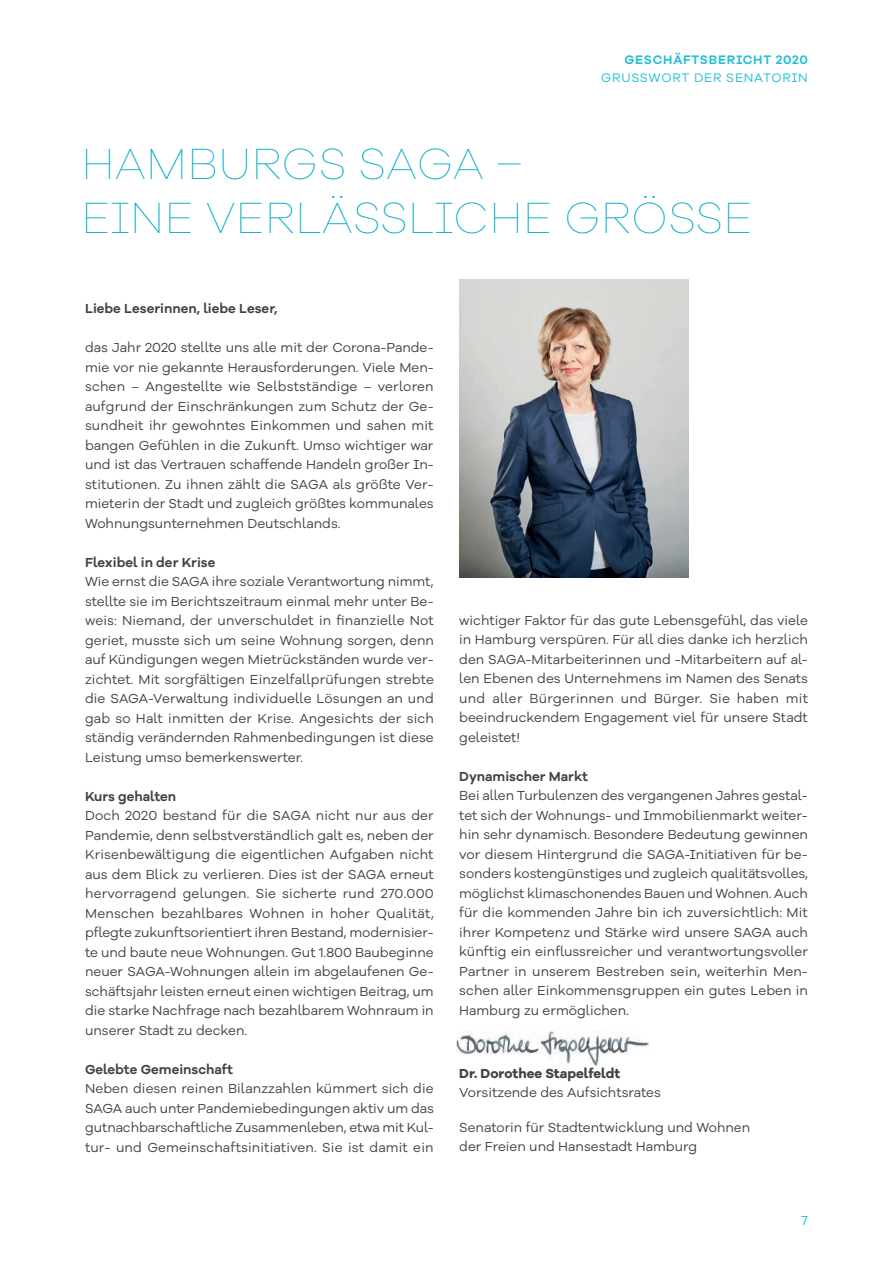
<style>
.page{position:relative;width:893px;height:1263px;background:#fff}
.page>*{position:absolute;margin:0;border:0;box-sizing:border-box;transform-origin:0 0}
.t1{font:100 45px/54px "Galano Grotesque Alt";letter-spacing:.01em;color:#00acc5}
.t2{font:13.5px/19.5px "Galano Grotesque Alt";color:#414243;text-align:justify}
.t3{font:600 13.5px "Galano Grotesque Alt";color:#414243}
.t4{font:700 13.5px "Galano Grotesque Alt";color:#414243}
.t5{font:13.5px "Galano Grotesque Alt";color:#23bfd7}
.t6{font:12.75px "Galano Grotesque Alt";letter-spacing:.06em;color:#23bfd7}
.t7{font:600 12.75px "Galano Grotesque Alt";letter-spacing:.06em;color:#23bfd7}
</style>
<div class="page">
<img style="left:456px;top:1031px;width:193px;height:34px">
<img style="left:459px;top:280px;width:230px;height:297px">
<p class="t7" style="left:624px;top:51px;width:185px">GESCHÄFTSBERICHT 2020</p>
<p class="t6" style="left:601px;top:69px;width:208px">GRUSSWORT DER SENATORIN</p>
<h1 class="t1" style="left:81px;top:135px;width:672px">HAMBURGS SAGA –<br>EINE VERLÄSSLICHE GRÖSSE</h1>
<p class="t3" style="left:85px;top:300px;width:194px">Liebe Leserinnen, liebe Leser,</p>
<p class="t2" style="left:85px;top:338px;width:350px">das Jahr 2020 stellte uns alle mit der Corona-Pande&shy;mie vor nie gekannte Herausforderungen. Viele Men&shy;schen – Angestellte wie Selbstständige – verloren aufgrund der Einschränkungen zum Schutz der Ge&shy;sundheit ihr gewohntes Einkommen und sahen mit bangen Gefühlen in die Zukunft. Umso wichtiger war und ist das Vertrauen schaffende Handeln großer In&shy;stitutionen. Zu ihnen zählt die SAGA als größte Ver&shy;mieterin der Stadt und zugleich größtes kommunales Wohnungsunternehmen Deutschlands.</p>
<p class="t3" style="left:85px;top:553px;width:132px">Flexibel in der Krise</p>
<p class="t2" style="left:85px;top:571px;width:350px">Wie ernst die SAGA ihre soziale Verantwortung nimmt, stellte sie im Berichtszeitraum einmal mehr unter Be&shy;weis: Niemand, der unverschuldet in finanzielle Not geriet, musste sich um seine Wohnung sorgen, denn auf Kündigungen wegen Mietrückständen wurde ver&shy;zichtet. Mit sorgfältigen Einzelfallprüfungen strebte die SAGA-Verwaltung individuelle Lösungen an und gab so Halt inmitten der Krise. Angesichts der sich ständig verändernden Rahmenbedingungen ist diese Leistung umso bemerkenswerter.</p>
<p class="t3" style="left:85px;top:787px;width:93px">Kurs gehalten</p>
<p class="t2" style="left:85px;top:805px;width:350px">Doch 2020 bestand für die SAGA nicht nur aus der Pandemie, denn selbstverständlich galt es, neben der Krisenbewältigung die eigentlichen Aufgaben nicht aus dem Blick zu verlieren. Dies ist der SAGA erneut hervorragend gelungen. Sie sicherte rund 270.000<br>Menschen bezahlbares Wohnen in hoher Qualität, pflegte zukunftsorientiert ihren Bestand, modernisier&shy;te und baute neue Wohnungen. Gut 1.800 Baubeginne neuer SAGA-Wohnungen allein im abgelaufenen Ge&shy;schäftsjahr leisten erneut einen wichtigen Beitrag, um die starke Nachfrage nach bezahlbarem Wohnraum in unserer Stadt zu decken.</p>
<p class="t3" style="left:85px;top:1060px;width:150px">Gelebte Gemeinschaft</p>
<p class="t2" style="left:85px;top:1078px;width:350px">Neben diesen reinen Bilanzzahlen kümmert sich die SAGA auch unter Pandemiebedingungen aktiv um das gutnachbarschaftliche Zusammenleben, etwa mit Kul&shy;tur- und Gemeinschaftsinitiativen. Sie ist damit ein</p>
<p class="t2" style="left:459px;top:610px;width:350px">wichtiger Faktor für das gute Lebensgefühl, das viele in Hamburg verspüren. Für all dies danke ich herzlich den SAGA-Mitarbeiterinnen und -Mitarbeitern auf al&shy;len Ebenen des Unternehmens im Namen des Senats und aller Bürgerinnen und Bürger. Sie haben mit beeindruckendem Engagement viel für unsere Stadt geleistet!</p>
<p class="t3" style="left:459px;top:767px;width:130px">Dynamischer Markt</p>
<p class="t2" style="left:459px;top:785px;width:350px">Bei allen Turbulenzen des vergangenen Jahres gestal&shy;tet sich der Wohnungs- und Immobilienmarkt weiter&shy;hin sehr dynamisch. Besondere Bedeutung gewinnen vor diesem Hintergrund die SAGA-Initiativen für be&shy;sonders kostengünstiges und zugleich qualitätsvolles, möglichst klimaschonendes Bauen und Wohnen. Auch für die kommenden Jahre bin ich zuversichtlich: Mit ihrer Kompetenz und Stärke wird unsere SAGA auch künftig ein einflussreicher und verantwortungsvoller Partner in unserem Bestreben sein, weiterhin Men&shy;schen aller Einkommensgruppen ein gutes Leben in Hamburg zu ermöglichen.</p>
<p class="t4" style="left:459px;top:1064px;width:162px">Dr. Dorothee Stapelfeldt</p>
<p class="t2" style="left:459px;top:1082px;width:203px">Vorsitzende des Aufsichtsrates</p>
<p class="t2" style="left:459px;top:1117px;width:292px">Senatorin für Stadtentwicklung und Wohnen der Freien und Hansestadt Hamburg</p>
<p class="t5" style="left:801px;top:1212px;width:8px">7</p>
</div>
